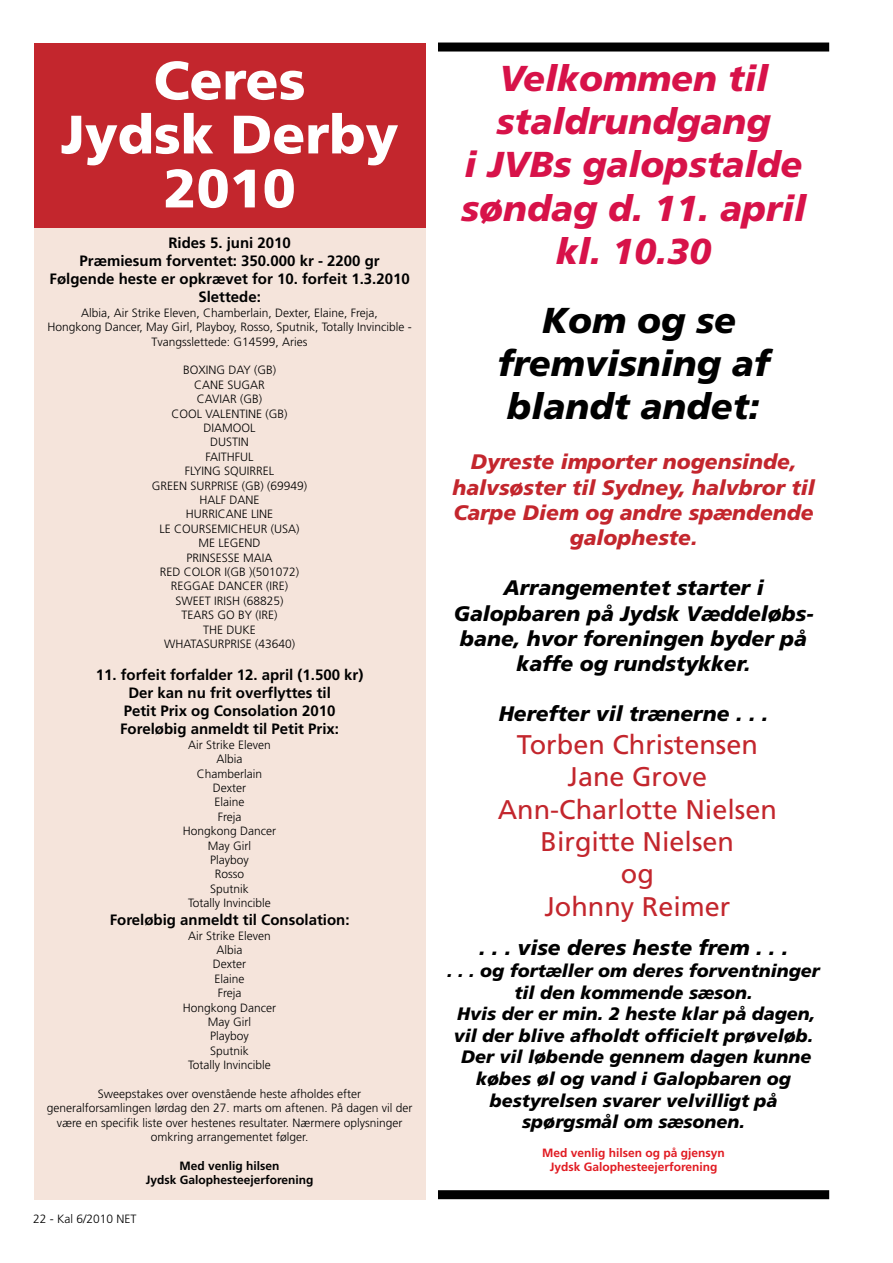
<style>
.page{position:relative;width:893px;height:1263px;background:#fff}
.page>*{position:absolute;margin:0;border:0;box-sizing:border-box;transform-origin:0 0}
.t1{font:900 54px/54px "Frutiger";color:#fff;text-align:center}
.t2{font:italic 900 36px/43.2px "Frutiger";color:#d71249;text-align:center}
.t3{font:italic 900 36px/43.2px "Frutiger";color:#000;text-align:center}
.t4{font:27px/32.4px "Frutiger";color:#c3262d;text-align:center}
.t5{font:italic 900 21px/25.2px "Frutiger";color:#000;text-align:center}
.t6{font:italic 900 21px/25.2px "Frutiger";color:#c3262d;text-align:center}
.t7{font:italic 900 18px/21.6px "Frutiger";color:#000;text-align:center}
.t8{font:700 15px/18px "Frutiger";color:#000;text-align:center}
.t9{font:300 12px/14.4px "Frutiger";color:#000;text-align:center}
.t10{font:700 12px/14.4px "Frutiger";color:#e11b22;text-align:center}
.t11{font:700 12px/14.4px "Frutiger";color:#000;text-align:center}
</style>
<div class="page">
<div style="left:34px;top:203px;width:391px;height:996px;background:#f5e4db"></div>
<div style="left:438px;top:43px;width:391px;height:9px;background:#000"></div>
<hr style="left:431px;top:43px;width:1px;height:1156px;background:#000">
<div style="left:34px;top:43px;width:391px;height:184px;background:#c3262d"></div>
<div style="left:438px;top:1190px;width:391px;height:9px;background:#000"></div>
<h1 class="t1" style="left:61px;top:53px;width:339px">Ceres<br>Jydsk Derby<br>2010</h1>
<p class="t8" style="left:50px;top:234px;width:362px">Rides 5. juni 2010<br>Præmiesum forventet: 350.000 kr - 2200 gr<br>Følgende heste er opkrævet for 10. forfeit 1.3.2010<br>Slettede:</p>
<p class="t9" style="left:47px;top:305px;width:366px">Albia, Air Strike Eleven, Chamberlain, Dexter, Elaine, Freja,<br>Hongkong Dancer, May Girl, Playboy, Rosso, Sputnik, Totally Invincible -<br>Tvangsslettede: G14599, Aries</p>
<p class="t9" style="left:152px;top:363px;width:157px">BOXING DAY (GB)<br>CANE SUGAR<br>CAVIAR (GB)<br>COOL VALENTINE (GB)<br>DIAMOOL<br>DUSTIN<br>FAITHFUL<br>FLYING SQUIRREL<br>GREEN SURPRISE (GB) (69949)<br>HALF DANE<br>HURRICANE LINE<br>LE COURSEMICHEUR (USA)<br>ME LEGEND<br>PRINSESSE MAIA<br>RED COLOR I(GB )(501072)<br>REGGAE DANCER (IRE)<br>SWEET IRISH (68825)<br>TEARS GO BY (IRE)<br>THE DUKE<br>WHATASURPRISE (43640)</p>
<p class="t8" style="left:96px;top:666px;width:269px">11. forfeit forfalder 12. april (1.500 kr)<br>Der kan nu frit overflyttes til<br>Petit Prix og Consolation 2010<br>Foreløbig anmeldt til Petit Prix:</p>
<p class="t9" style="left:183px;top:737px;width:95px">Air Strike Eleven<br>Albia<br>Chamberlain<br>Dexter<br>Elaine<br>Freja<br>Hongkong Dancer<br>May Girl<br>Playboy<br>Rosso<br>Sputnik<br>Totally Invincible</p>
<p class="t8" style="left:110px;top:911px;width:241px">Foreløbig anmeldt til Consolation:</p>
<p class="t9" style="left:183px;top:928px;width:95px">Air Strike Eleven<br>Albia<br>Dexter<br>Elaine<br>Freja<br>Hongkong Dancer<br>May Girl<br>Playboy<br>Sputnik<br>Totally Invincible</p>
<p class="t9" style="left:47px;top:1087px;width:367px">Sweepstakes over ovenstående heste afholdes efter generalforsamlingen lørdag den 27. marts om aftenen. På dagen vil der være en specifik liste over hestenes resultater. Nærmere oplysninger omkring arrangementet følger.</p>
<p class="t11" style="left:146px;top:1158px;width:169px">Med venlig hilsen<br>Jydsk Galophesteejerforening</p>
<p class="t9" style="left:33px;top:1212px;width:105px">22 - Kal 6/2010 NET</p>
<h2 class="t2" style="left:461px;top:56px;width:347px">Velkommen til staldrundgang<br>i JVBs galopstalde søndag d. 11. april kl. 10.30</h2>
<h2 class="t3" style="left:497px;top:298px;width:274px">Kom og se fremvisning af blandt andet:</h2>
<h3 class="t6" style="left:452px;top:449px;width:364px">Dyreste importer nogensinde, halvsøster til Sydney, halvbror til<br>Carpe Diem og andre spændende galopheste.</h3>
<h3 class="t5" style="left:454px;top:575px;width:361px">Arrangementet starter i<br>Galopbaren på Jydsk Væddeløbs&shy;bane, hvor foreningen byder på kaffe og rundstykker.</h3>
<h3 class="t5" style="left:499px;top:701px;width:271px">Herefter vil trænerne . . .</h3>
<h3 class="t4" style="left:498px;top:728px;width:281px">Torben Christensen<br>Jane Grove<br>Ann-Charlotte Nielsen<br>Birgitte Nielsen<br>og<br>Johnny Reimer</h3>
<h3 class="t5" style="left:479px;top:935px;width:311px">. . . vise deres heste frem . . .</h3>
<p class="t7" style="left:447px;top:960px;width:374px">. . . og fortæller om deres forventninger til den kommende sæson.<br>Hvis der er min. 2 heste klar på dagen, vil der blive afholdt officielt prøveløb.<br>Der vil løbende gennem dagen kunne købes øl og vand i Galopbaren og bestyrelsen svarer velvilligt på spørgsmål om sæsonen.</p>
<p class="t10" style="left:542px;top:1145px;width:184px">Med venlig hilsen og på gjensyn<br>Jydsk Galophesteejerforening</p>
</div>
